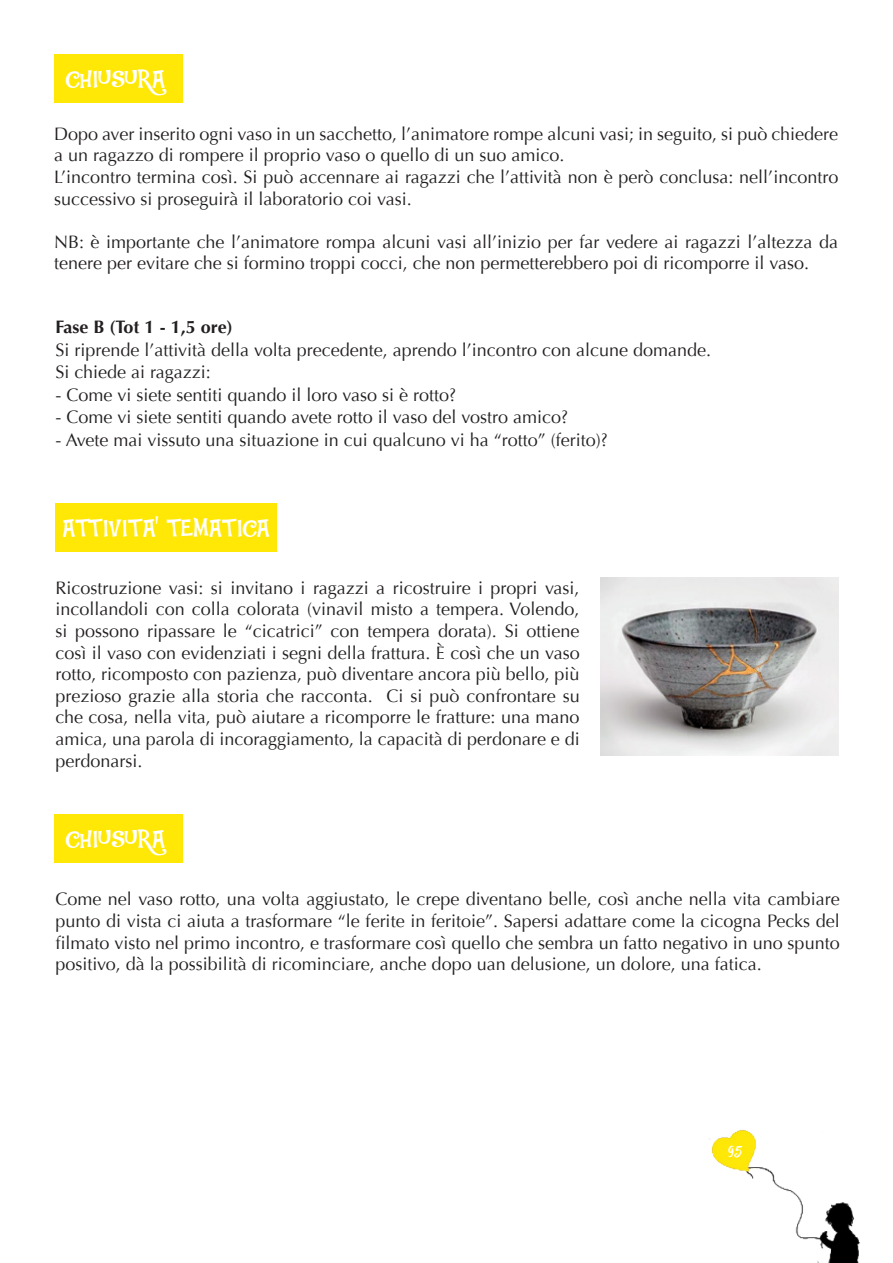
<style>
.page{position:relative;width:893px;height:1263px;background:#fff}
.page>*{position:absolute;margin:0;border:0;box-sizing:border-box;transform-origin:0 0}
.t1{font:24px "DK Jambo";letter-spacing:-.03em;color:#fff}
.t2{font:21px "Billy Ohio";color:#fff}
.t3{font:18px/21.6px "Optima";color:#231f20}
.t4{font:700 18px "Optima";color:#231f20}
</style>
<div class="page">
<div style="left:55px;top:54px;width:128px;height:49px;background:#ffe806"></div>
<div style="left:55px;top:503px;width:221px;height:49px;background:#ffe806"></div>
<img style="left:601px;top:577px;width:238px;height:179px">
<img style="left:709px;top:1130px;width:151px;height:133px">
<div style="left:55px;top:814px;width:128px;height:49px;background:#ffe806"></div>
<p class="t1" style="left:65px;top:64px;width:103px">CHIUSURA</p>
<p class="t3" style="left:54px;top:123px;width:786px">Dopo aver inserito ogni vaso in un sacchetto, l’animatore rompe alcuni vasi; in seguito, si può chiedere a un ragazzo di rompere il proprio vaso o quello di un suo amico.</p>
<p class="t3" style="left:54px;top:166px;width:786px">L’incontro termina così. Si può accennare ai ragazzi che l’attività non è però conclusa: nell’incontro successivo si proseguirà il laboratorio coi vasi.</p>
<p class="t3" style="left:54px;top:231px;width:786px">NB: è importante che l’animatore rompa alcuni vasi all’inizio per far vedere ai ragazzi l’altezza da tenere per evitare che si formino troppi cocci, che non permetterebbero poi di ricomporre il vaso.</p>
<p class="t4" style="left:55px;top:317px;width:179px">Fase B (Tot 1 - 1,5 ore)</p>
<p class="t3" style="left:55px;top:339px;width:657px">Si riprende l’attività della volta precedente, aprendo l’incontro con alcune domande.</p>
<p class="t3" style="left:55px;top:362px;width:157px">Si chiede ai ragazzi:</p>
<p class="t3" style="left:55px;top:384px;width:402px">- Come vi siete sentiti quando il loro vaso si è rotto?</p>
<p class="t3" style="left:55px;top:407px;width:514px">- Come vi siete sentiti quando avete rotto il vaso del vostro amico?</p>
<p class="t3" style="left:55px;top:429px;width:554px">- Avete mai vissuto una situazione in cui qualcuno vi ha “rotto” (ferito)?</p>
<p class="t1" style="left:62px;top:512px;width:210px">ATTIVITA’ TEMATICA</p>
<p class="t3" style="left:55px;top:577px;width:526px;text-align:justify">Ricostruzione vasi: si invitano i ragazzi a ricostruire i propri vasi, incollandoli con colla colorata (vinavil misto a tempera. Volendo, si possono ripassare le “cicatrici” con tempera dorata). Si ottiene così il vaso con evidenziati i segni della frattura. È così che un vaso rotto, ricomposto con pazienza, può diventare ancora più bello, più prezioso grazie alla storia che racconta. Ci si può confrontare su che cosa, nella vita, può aiutare a ricomporre le fratture: una mano amica, una parola di incoraggiamento, la capacità di perdonare e di perdonarsi.</p>
<p class="t1" style="left:65px;top:824px;width:103px">CHIUSURA</p>
<p class="t3" style="left:55px;top:889px;width:786px;text-align:justify">Come nel vaso rotto, una volta aggiustato, le crepe diventano belle, così anche nella vita cambiare punto di vista ci aiuta a trasformare “le ferite in feritoie”. Sapersi adattare come la cicogna Pecks del filmato visto nel primo incontro, e trasformare così quello che sembra un fatto negativo in uno spunto positivo, dà la possibilità di ricominciare, anche dopo uan delusione, un dolore, una fatica.</p>
<p class="t2" style="left:728px;top:1138px;width:16px">95</p>
</div>
